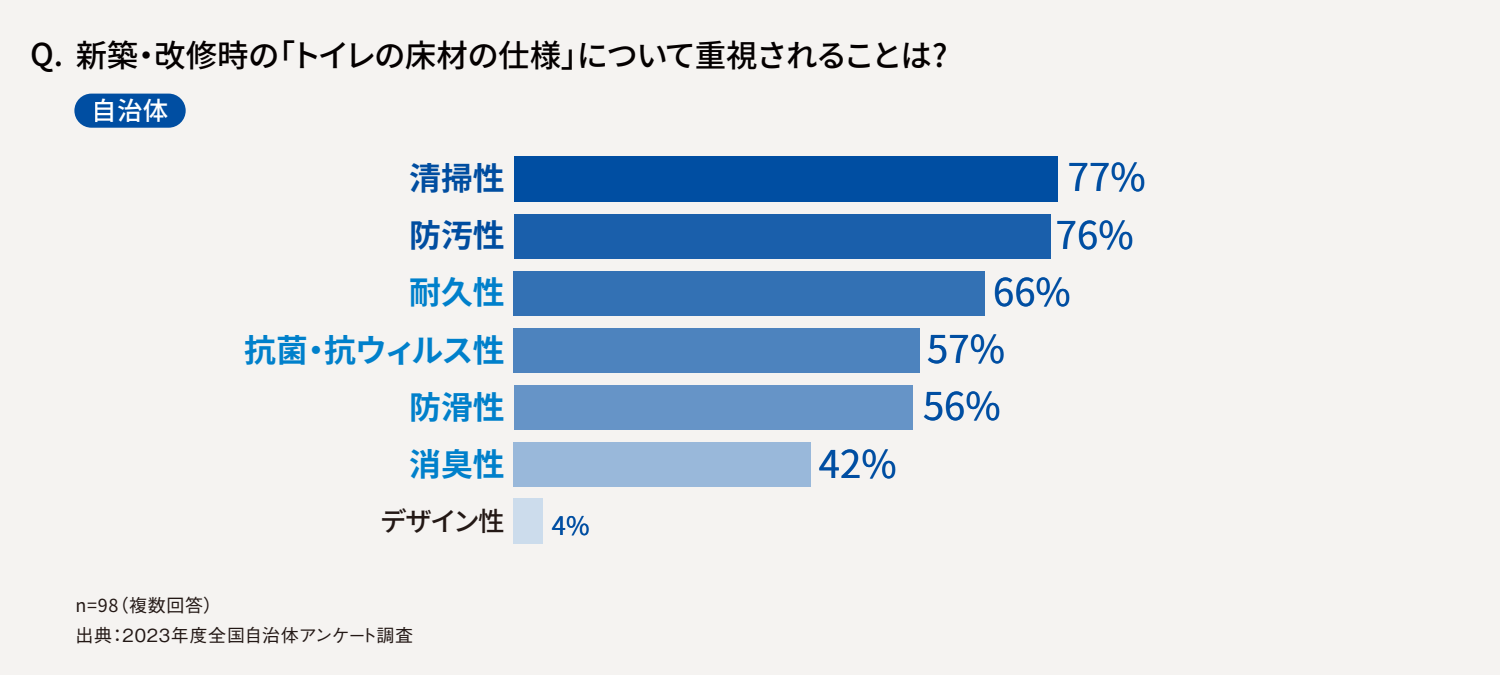
<style>
.page{position:relative;width:1500px;height:675px;background:#f5f3f1}
.page>*{position:absolute;margin:0;border:0;box-sizing:border-box;transform-origin:0 0}
.t1{font:38.25px "Noto Sans JP";color:#004ea2}
.t2{font:700 31.95px/57.3px "Noto Sans JP";color:#0080cb;text-align:right}
.t3{font:700 31.95px/57.3px "Noto Sans JP";color:#004da0}
.t4{font:500 31.5px "Noto Sans JP";letter-spacing:-.04em;color:#040000}
.t5{font:500 26.55px "Noto Sans JP";letter-spacing:-.065em;color:#231815}
.t6{font:500 25.5px "Noto Sans JP";color:#fff}
.t7{font:25.5px "Noto Sans JP";color:#004ea2}
.t8{font:500 18px "Gothic BBB Pro";letter-spacing:.04em;color:#231815}
.t9{font:18px "Noto Sans JP";letter-spacing:.04em;color:#231815}
.s1{font-family:"Noto Sans JP";font-weight:400}
</style>
<div class="page">
<div style="left:74px;top:94px;width:112px;height:34px;background:#004ea2;border-radius:17px"></div>
<div style="left:514px;top:499px;width:29px;height:45px;background:#ccdcec"></div>
<div style="left:514px;top:442px;width:297px;height:45px;background:#99b8da"></div>
<div style="left:514px;top:385px;width:399px;height:45px;background:#6694c7"></div>
<div style="left:514px;top:328px;width:406px;height:45px;background:#4d83be"></div>
<div style="left:514px;top:271px;width:471px;height:45px;background:#3371b4"></div>
<div style="left:514px;top:214px;width:537px;height:45px;background:#1a5fab"></div>
<div style="left:514px;top:157px;width:544px;height:45px;background:#004ea2"></div>
<p class="t4" style="left:30px;top:38px;width:919px">Q. 新築・改修時の「トイレの床材の仕様」について重視されることは?</p>
<p class="t6" style="left:92px;top:96px;width:78px">自治体</p>
<p class="t3" style="left:409px;top:150px;width:97px">清掃性防汚性</p>
<p class="t2" style="left:244px;top:265px;width:262px">耐久性<br>抗菌・抗ウィルス性防滑性<br>消臭性</p>
<p class="t5" style="left:380px;top:507px;width:126px">デザイン性</p>
<p class="t9" style="left:75px;top:595px;width:147px">n=98（複数回答）</p>
<p class="t8" style="left:75px;top:621px;width:339px"><span class="s1">出典：</span>2023年度全国自治体アンケート調査</p>
<p class="t7" style="left:552px;top:511px;width:39px">4%</p>
<p class="t1" style="left:819px;top:442px;width:79px">42%</p>
<p class="t1" style="left:1068px;top:156px;width:79px">77%</p>
<p class="t1" style="left:1056px;top:213px;width:79px">76%</p>
<p class="t1" style="left:993px;top:270px;width:79px">66%</p>
<p class="t1" style="left:927px;top:328px;width:79px">57%</p>
<p class="t1" style="left:923px;top:385px;width:79px">56%</p>
</div>
